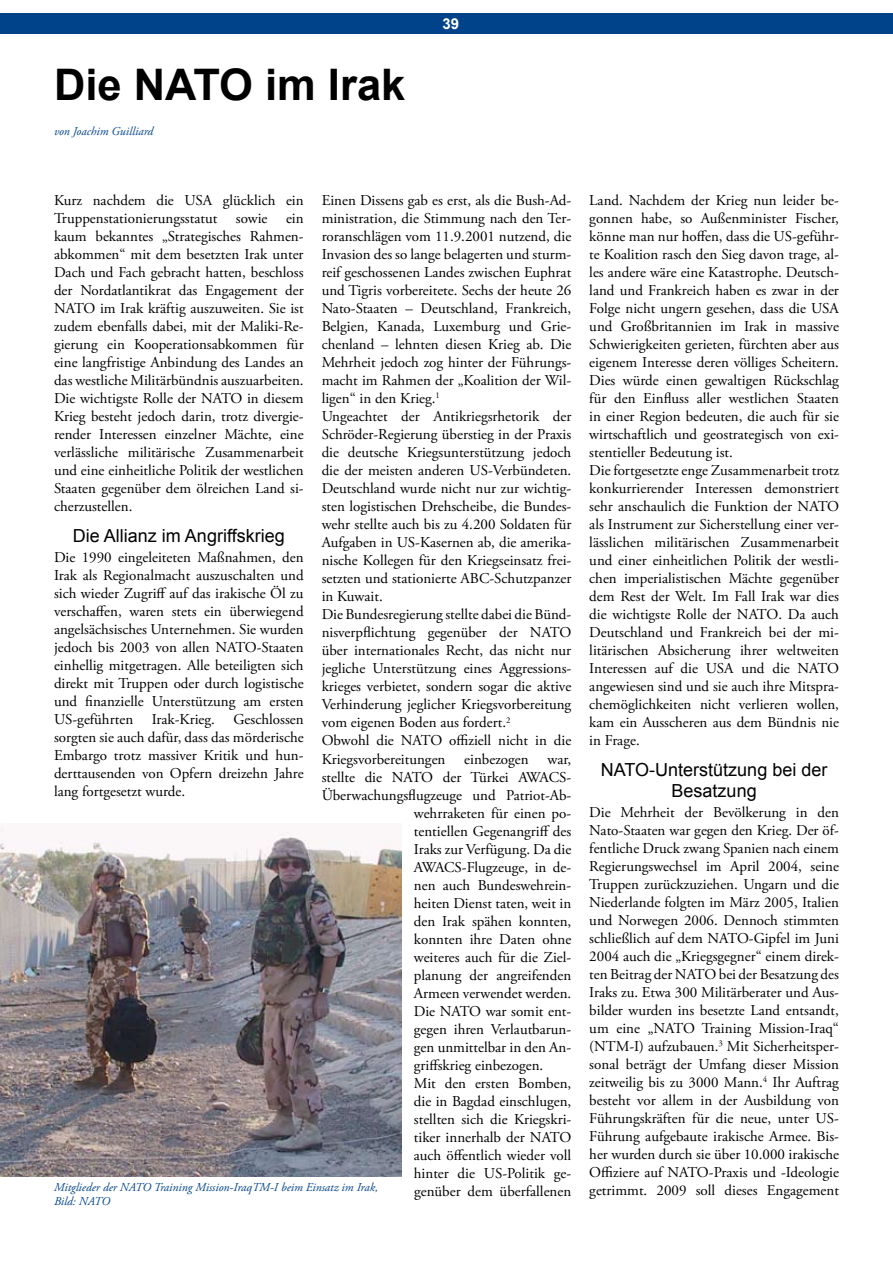
<style>
.page{position:relative;width:893px;height:1263px;background:#fff}
.page>*{position:absolute;margin:0;border:0;box-sizing:border-box;transform-origin:0 0}
.t1{font:700 43.5px "Arial";color:#000}
.t2{font:18px/21.6px "Arial";color:#000;text-align:center}
.t3{font:15px/18px "Adobe Garamond Pro";color:#000;text-align:justify}
.t4{font:700 15px "Arial";color:#fff}
.t5{font:italic 12px/14.4px "Adobe Garamond Pro";color:#00438b}
</style>
<div class="page">
<div style="left:0;top:13px;width:893px;height:21px;background:#00438b"></div>
<img style="left:0;top:828px;width:401px;height:348px">
<h1 class="t1" style="left:54px;top:56px;width:353px">Die NATO im Irak</h1>
<p class="t5" style="left:54px;top:125px;width:101px">von Joachim Guilliard</p>
<p class="t4" style="left:442px;top:14px;width:18px">39</p>
<p class="t3" style="left:54px;top:192px;width:251px">Kurz nachdem die USA glücklich ein Truppenstationierungsstatut sowie ein kaum bekanntes „Strategisches Rahmen&shy;abkommen“ mit dem besetzten Irak unter Dach und Fach gebracht hatten, beschloss der Nordatlantikrat das Engagement der NATO im Irak kräftig auszuweiten. Sie ist zudem ebenfalls dabei, mit der Maliki-Re&shy;gierung ein Kooperationsabkommen für eine langfristige Anbindung des Landes an das westliche Militärbündnis auszuarbeiten.<br>Die wichtigste Rolle der NATO in diesem Krieg besteht jedoch darin, trotz divergie&shy;render Interessen einzelner Mächte, eine verlässliche militärische Zusammenarbeit und eine einheitliche Politik der westlichen Staaten gegenüber dem ölreichen Land si&shy;cherzustellen.</p>
<p class="t2" style="left:73px;top:525px;width:213px">Die Allianz im Angriffskrieg</p>
<p class="t3" style="left:54px;top:548px;width:251px">Die 1990 eingeleiteten Maßnahmen, den Irak als Regionalmacht auszuschalten und sich wieder Zugriff auf das irakische Öl zu verschaffen, waren stets ein überwiegend angelsächsisches Unternehmen. Sie wurden jedoch bis 2003 von allen NATO-Staaten einhellig mitgetragen. Alle beteiligten sich direkt mit Truppen oder durch logistische und finanzielle Unterstützung am ersten US-geführten Irak-Krieg. Geschlossen sorgten sie auch dafür, dass das mörderische Embargo trotz massiver Kritik und hun&shy;derttausenden von Opfern dreizehn Jahre lang fortgesetzt wurde.</p>
<p class="t3" style="left:322px;top:192px;width:251px;text-align:left">Einen Dissens gab es erst, als die Bush-Ad&shy;ministration, die Stimmung nach den Ter&shy;roranschlägen vom 11.9.2001 nutzend, die Invasion des so lange belagerten und sturm&shy;reif geschossenen Landes zwischen Euphrat und Tigris vorbereitete. Sechs der heute 26<br>Nato-Staaten – Deutschland, Frankreich, Belgien, Kanada, Luxemburg und Grie&shy;chenland – lehnten diesen Krieg ab. Die Mehrheit jedoch zog hinter der Führungs&shy;macht im Rahmen der „Koalition der Wil&shy;ligen“ in den Krieg.<sup>1<br></sup>Ungeachtet der Antikriegsrhetorik der Schröder-Regierung überstieg in der Praxis die deutsche Kriegsunterstützung jedoch die der meisten anderen US-Verbündeten.<br>Deutschland wurde nicht nur zur wichtig&shy;sten logistischen Drehscheibe, die Bundes&shy;wehr stellte auch bis zu 4.200 Soldaten für Aufgaben in US-Kasernen ab, die amerika&shy;nische Kollegen für den Kriegseinsatz frei&shy;setzten und stationierte ABC-Schutzpanzer in Kuwait.<br>Die Bundesregierung stellte dabei die Bünd&shy;nisverpflichtung gegenüber der NATO über internationales Recht, das nicht nur jegliche Unterstützung eines Aggressions&shy;krieges verbietet, sondern sogar die aktive Verhinderung jeglicher Kriegsvorbereitung vom eigenen Boden aus fordert.<sup>2<br></sup>Obwohl die NATO offiziell nicht in die Kriegsvorbereitungen</p>
<p class="t3" style="left:464px;top:750px;width:66px">einbezogen</p>
<p class="t3" style="left:547px;top:750px;width:25px">war,</p>
<p class="t3" style="left:322px;top:768px;width:251px">stellte die NATO der Türkei AWACS-</p>
<p class="t3" style="left:322px;top:786px;width:251px">Überwachungsflugzeuge und Patriot-Ab-</p>
<p class="t3" style="left:414px;top:804px;width:159px">wehrraketen für einen po-</p>
<p class="t3" style="left:414px;top:822px;width:159px">tentiellen Gegenangriff des</p>
<p class="t3" style="left:414px;top:840px;width:159px">Iraks zur Verfügung. Da die</p>
<p class="t3" style="left:414px;top:858px;width:159px">AWACS-Flugzeuge, in de-</p>
<p class="t3" style="left:414px;top:876px;width:159px">nen auch Bundeswehrein-</p>
<p class="t3" style="left:414px;top:894px;width:159px">heiten Dienst taten, weit in</p>
<p class="t3" style="left:414px;top:912px;width:159px">den Irak spähen konnten,</p>
<p class="t3" style="left:414px;top:930px;width:159px">konnten ihre Daten ohne</p>
<p class="t3" style="left:414px;top:948px;width:159px">weiteres auch für die Ziel-</p>
<p class="t3" style="left:414px;top:966px;width:159px">planung der angreifenden</p>
<p class="t3" style="left:414px;top:984px;width:159px">Armeen verwendet werden.</p>
<p class="t3" style="left:414px;top:1002px;width:159px">Die NATO war somit ent-</p>
<p class="t3" style="left:414px;top:1020px;width:159px">gegen ihren Verlautbarun-</p>
<p class="t3" style="left:414px;top:1038px;width:159px">gen unmittelbar in den An-</p>
<p class="t3" style="left:414px;top:1056px;width:131px">griffskrieg einbezogen.</p>
<p class="t3" style="left:414px;top:1074px;width:159px">Mit den ersten Bomben,</p>
<p class="t3" style="left:414px;top:1092px;width:159px">die in Bagdad einschlugen,</p>
<p class="t3" style="left:414px;top:1110px;width:159px">stellten sich die Kriegskri-</p>
<p class="t3" style="left:414px;top:1128px;width:159px">tiker innerhalb der NATO</p>
<p class="t3" style="left:414px;top:1146px;width:159px">auch öffentlich wieder voll</p>
<p class="t3" style="left:414px;top:1164px;width:159px">hinter die US-Politik ge-</p>
<p class="t3" style="left:414px;top:1182px;width:159px">genüber dem überfallenen</p>
<p class="t5" style="left:54px;top:1180px;width:326px">Mitglieder der NATO Training Mission-IraqTM-I beim Einsatz im Irak,<br>Bild: NATO</p>
<p class="t3" style="left:589px;top:192px;width:251px;text-align:left">Land. Nachdem der Krieg nun leider be&shy;gonnen habe, so Außenminister Fischer, könne man nur hoffen, dass die US-geführ&shy;te Koalition rasch den Sieg davon trage, al&shy;les andere wäre eine Katastrophe. Deutsch&shy;land und Frankreich haben es zwar in der Folge nicht ungern gesehen, dass die USA und Großbritannien im Irak in massive Schwierigkeiten gerieten, fürchten aber aus eigenem Interesse deren völliges Scheitern.<br>Dies würde einen gewaltigen Rückschlag für den Einfluss aller westlichen Staaten in einer Region bedeuten, die auch für sie wirtschaftlich und geostrategisch von exi&shy;stentieller Bedeutung ist.<br>Die fortgesetzte enge Zusammenarbeit trotz konkurrierender Interessen demonstriert sehr anschaulich die Funktion der NATO als Instrument zur Sicherstellung einer ver&shy;lässlichen militärischen Zusammenarbeit und einer einheitlichen Politik der westli&shy;chen imperialistischen Mächte gegenüber dem Rest der Welt. Im Fall Irak war dies die wichtigste Rolle der NATO. Da auch Deutschland und Frankreich bei der mi&shy;litärischen Absicherung ihrer weltweiten Interessen auf die USA und die NATO angewiesen sind und sie auch ihre Mitspra&shy;chemöglichkeiten nicht verlieren wollen, kam ein Ausscheren aus dem Bündnis nie in Frage.</p>
<p class="t2" style="left:601px;top:759px;width:228px">NATO-Unterstützung bei der<br>Besatzung</p>
<p class="t3" style="left:589px;top:804px;width:251px">Die Mehrheit der Bevölkerung in den Nato-Staaten war gegen den Krieg. Der öf&shy;fentliche Druck zwang Spanien nach einem Regierungswechsel im April 2004, seine Truppen zurückzuziehen. Ungarn und die Niederlande folgten im März 2005, Italien und Norwegen 2006. Dennoch stimmten schließlich auf dem NATO-Gipfel im Juni 2004 auch die „Kriegsgegner“ einem direk&shy;ten Beitrag der NATO bei der Besatzung des Iraks zu. Etwa 300 Militärberater und Aus&shy;bilder wurden ins besetzte Land entsandt, um eine „NATO Training Mission-Iraq“ (NTM-I) aufzubauen.<sup>3</sup> Mit Sicherheitsper&shy;sonal beträgt der Umfang dieser Mission zeitweilig bis zu 3000 Mann.<sup>4</sup> Ihr Auftrag besteht vor allem in der Ausbildung von Führungskräften für die neue, unter US-Führung aufgebaute irakische Armee. Bis&shy;her wurden durch sie über 10.000 irakische Offiziere auf NATO-Praxis und -Ideologie getrimmt. 2009 soll dieses Engagement</p>
</div>
